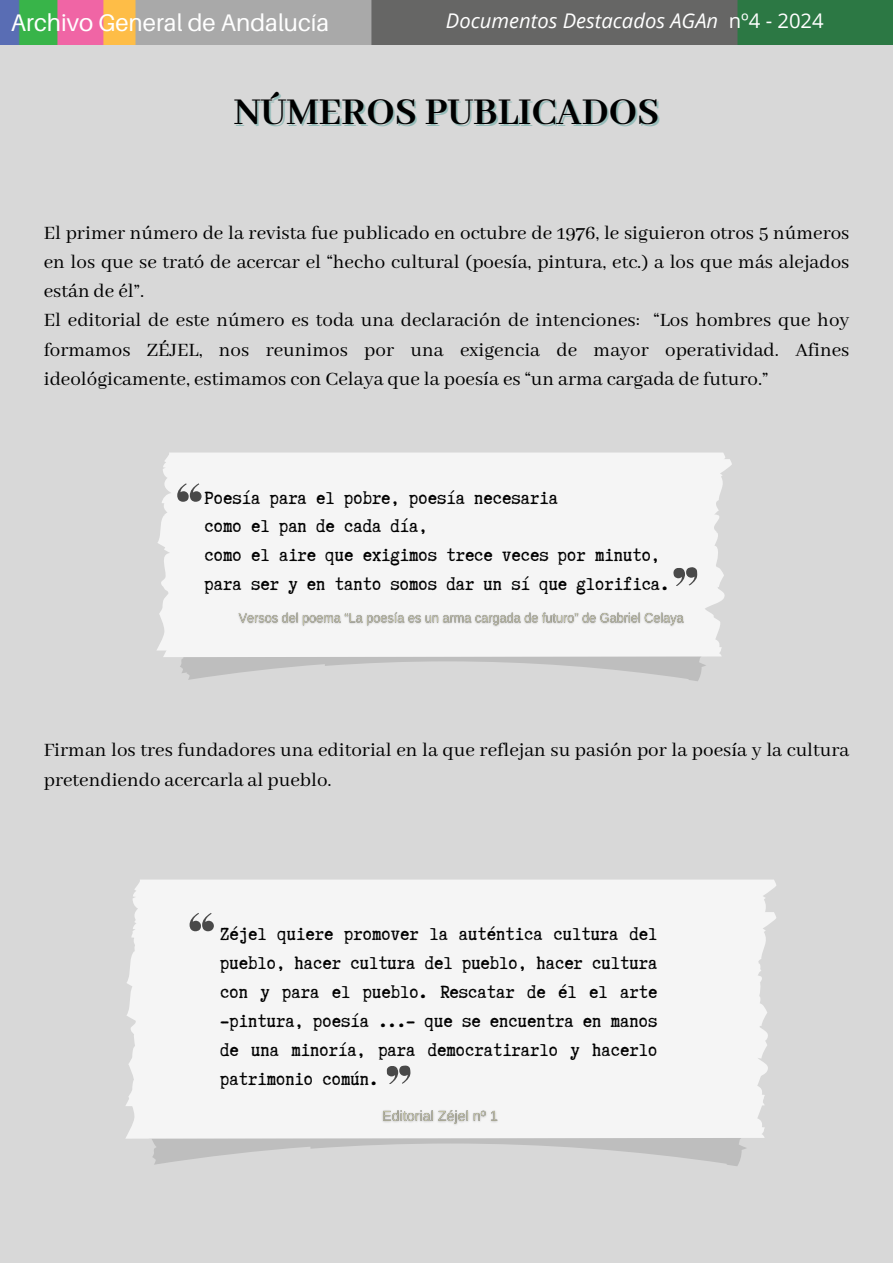
<style>
.page{position:relative;width:893px;height:1263px;background:#d8d8d8}
.page>*{position:absolute;margin:0;border:0;box-sizing:border-box;transform-origin:0 0}
.t1{font:700 41.25px "Abhaya Libre";color:#000}
.t2{font:24px "Aileron";color:#fff}
.t3{font:21px/29.2px "Abhaya Libre";color:#000}
.t4{font:20.92px/28.9px "Truetypewriter Polygl OTT";color:#000}
.t5{font:italic 20.25px "Open Sans";color:#fff}
.s1{font-style:normal}
</style>
<div class="page">
<img style="left:0;top:0;width:893px;height:45px">
<svg style="left:157px;top:452px;width:568px;height:198px;fill:#f5f5f5"></svg>
<svg style="left:182px;top:657px;width:524px;height:24px"></svg>
<div style="left:163px;top:459px;width:569px;height:198px;background:#f5f5f5"></div>
<img style="left:235px;top:610px;width:452px;height:19px">
<svg style="left:177px;top:483px;width:25px;height:19px"></svg>
<svg style="left:673px;top:567px;width:25px;height:19px"></svg>
<div style="left:132px;top:879px;width:644px;height:33px;background:#f5f5f5"></div>
<svg style="left:147px;top:1138px;width:599px;height:28px"></svg>
<div style="left:126px;top:912px;width:650px;height:226px;background:#f5f5f5"></div>
<img style="left:379px;top:1106px;width:122px;height:23px">
<svg style="left:189px;top:913px;width:25px;height:18px"></svg>
<svg style="left:386px;top:1065px;width:25px;height:19px"></svg>
<p class="t2" style="left:11px;top:8px;width:320px">Archivo General de Andalucía</p>
<p class="t5" style="left:446px;top:7px;width:379px">Documentos Destacados AGAn <span class="s1">nº4 - 2024</span></p>
<h1 class="t1" style="left:234px;top:89px;width:427px">NÚMEROS PUBLICADOS</h1>
<p class="t3" style="left:44px;top:219px;width:807px">El primer número de la revista fue publicado en octubre de 1976, le siguieron otros 5 números en los que se trató de acercar el “hecho cultural (poesía, pintura, etc.) a los que más alejados están de él”.<br>El editorial de este número es toda una declaración de intenciones: “Los hombres que hoy formamos ZÉJEL, nos reunimos por una exigencia de mayor operatividad. Afines ideológicamente, estimamos con Celaya que la poesía es “un arma cargada de futuro.”</p>
<p class="t4" style="left:209px;top:476px;width:466px">Poesía para el pobre, poesía necesaria<br>como el pan de cada día,<br>como el aire que exigimos trece veces por minuto, para ser y en tanto somos dar un sí que glorifica.</p>
<p class="t4" style="left:205px;top:483px;width:466px">Poesía para el pobre, poesía necesaria<br>como el pan de cada día,<br>como el aire que exigimos trece veces por minuto, para ser y en tanto somos dar un sí que glorifica.</p>
<p class="t3" style="left:44px;top:736px;width:807px">Firman los tres fundadores una editorial en la que reflejan su pasión por la poesía y la cultura pretendiendo acercarla al pueblo.</p>
<p class="t4" style="left:220px;top:919px;width:438px;text-align:justify">Zéjel quiere promover la auténtica cultura del pueblo, hacer cultura del pueblo, hacer cultura con y para el pueblo. Rescatar de él el arte -pintura, poesía ...- que se encuentra en manos de una minoría, para democratirarlo y hacerlo patrimonio común.</p>
</div>
